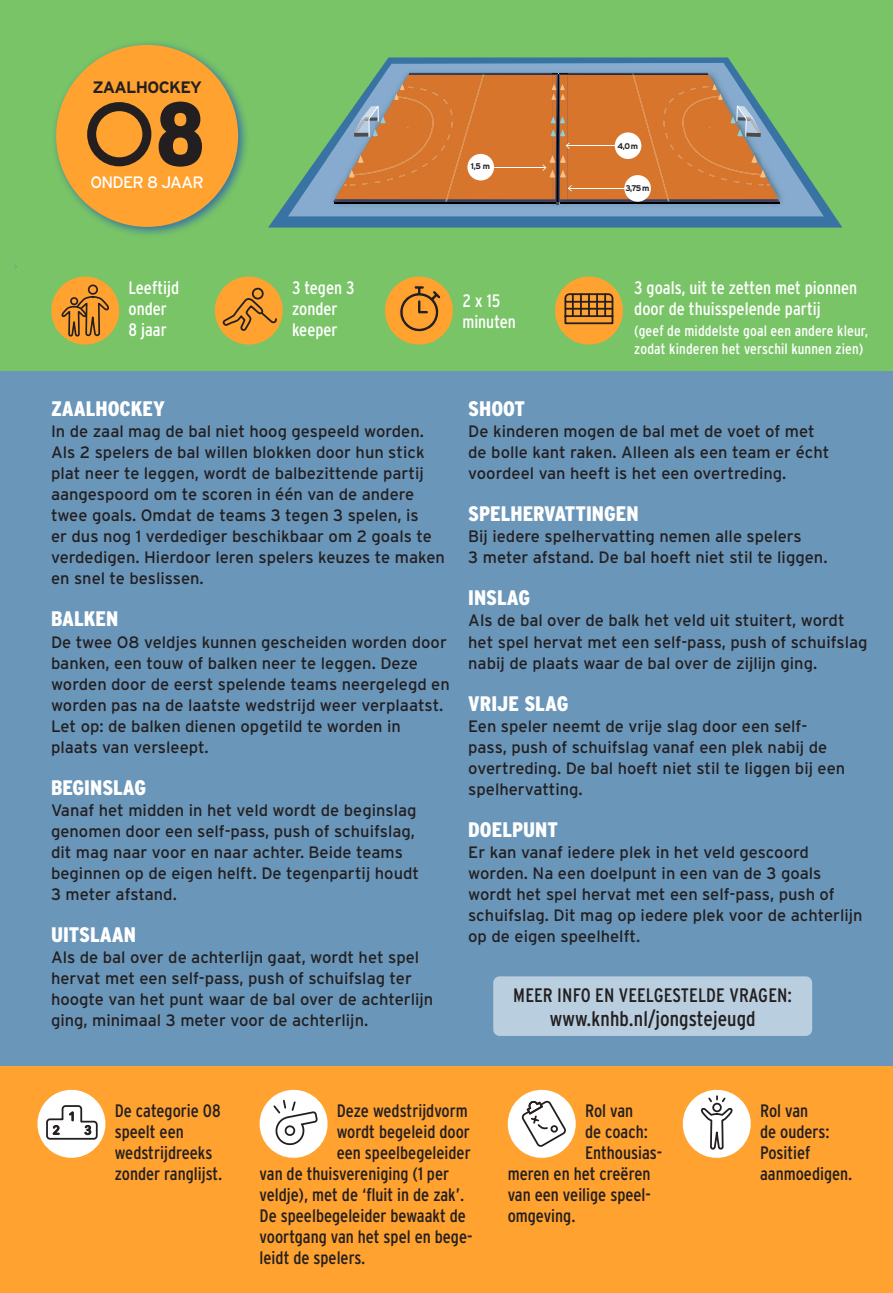
<style>
.page{position:relative;width:893px;height:1293px;background:#fff}
.page>*{position:absolute;margin:0;border:0;box-sizing:border-box;transform-origin:0 0}
.t1{font:900 condensed 21px "Interstate";color:#fff}
.t2{font:condensed 21px "Interstate";letter-spacing:.005em;color:#231f20}
.t3{font:condensed 19.5px "Interstate";letter-spacing:.005em;color:#231f20}
.t4{font:condensed 18px/21px "Interstate";color:#231f20}
.t5{font:condensed 18px/21px "Interstate";color:#fff}
.t6{font:16.5px/21px "Interstate";color:#231f20}
.t7{font:16.5px "Interstate";letter-spacing:-.04em;color:#fff}
.t8{font:700 16.5px "Interstate";letter-spacing:-.04em;color:#231f20}
.t9{font:condensed 15px/18px "Interstate";letter-spacing:.01em;color:#fff}
.t10{font:700 8.25px "Interstate";color:#231f20}
</style>
<div class="page">
<div style="left:0;top:356px;width:893px;height:710px;background:#6a96ba"></div>
<div style="left:0;top:1066px;width:893px;height:226px;background:#ffa22f"></div>
<div style="left:0;top:0;width:893px;height:370px;background:#78c466"></div>
<svg style="left:55px;top:43px;width:191px;height:191px"></svg>
<div style="left:56px;top:45px;width:182px;height:182px;background:#ffa22f;border-radius:50%"></div>
<svg style="left:159px;top:102px;width:43px;height:65px"></svg>
<div style="left:87px;top:102px;width:64px;height:64px;border:9px solid #231f20;border-radius:50%"></div>
<svg style="left:51px;top:276px;width:69px;height:69px"></svg>
<svg style="left:214px;top:276px;width:69px;height:69px"></svg>
<svg style="left:385px;top:276px;width:68px;height:69px"></svg>
<svg style="left:555px;top:276px;width:68px;height:69px"></svg>
<hr style="left:572px;top:294px;width:2px;height:22px;background:#231f20">
<hr style="left:580px;top:294px;width:2px;height:22px;background:#231f20">
<hr style="left:588px;top:294px;width:2px;height:22px;background:#231f20">
<hr style="left:596px;top:294px;width:2px;height:22px;background:#231f20">
<hr style="left:604px;top:294px;width:2px;height:22px;background:#231f20">
<hr style="left:566px;top:301px;width:46px;height:1px;background:#231f20">
<hr style="left:566px;top:308px;width:46px;height:1px;background:#231f20">
<svg style="left:37px;top:1089px;width:69px;height:69px"></svg>
<svg style="left:259px;top:1089px;width:69px;height:69px"></svg>
<svg style="left:682px;top:1089px;width:69px;height:69px"></svg>
<svg style="left:507px;top:1089px;width:69px;height:69px"></svg>
<div style="left:493px;top:976px;width:319px;height:59px;background:#b9cedf;border-radius:6px"></div>
<svg style="left:268px;top:57px;width:574px;height:170px"></svg>
<svg style="left:288px;top:63px;width:536px;height:153px"></svg>
<img style="left:375px;top:67px;width:29px;height:6px">
<img style="left:404px;top:67px;width:328px;height:6px">
<img style="left:337px;top:204px;width:9px;height:6px">
<img style="left:327px;top:145px;width:10px;height:65px">
<img style="left:346px;top:204px;width:424px;height:6px">
<img style="left:770px;top:135px;width:10px;height:75px">
<img style="left:780px;top:149px;width:9px;height:61px">
<img style="left:552px;top:67px;width:15px;height:143px">
<svg style="left:334px;top:73px;width:445px;height:131px"></svg>
<div style="left:467px;top:154px;width:27px;height:26px;background:#fff;border-radius:50%"></div>
<div style="left:624px;top:175px;width:27px;height:27px;background:#fff;border-radius:50%"></div>
<div style="left:615px;top:132px;width:26px;height:27px;background:#fff;border-radius:50%"></div>
<p class="t8" style="left:92px;top:77px;width:111px">ZAALHOCKEY</p>
<p class="t7" style="left:90px;top:172px;width:115px">ONDER 8 JAAR</p>
<p class="t10" style="left:471px;top:161px;width:21px">1,5 m</p>
<p class="t10" style="left:617px;top:141px;width:22px">4,0 m</p>
<p class="t10" style="left:625px;top:183px;width:25px">3,75 m</p>
<p class="t5" style="left:129px;top:277px;width:52px">Leeftijd</p>
<p class="t5" style="left:129px;top:298px;width:40px">onder</p>
<p class="t5" style="left:129px;top:319px;width:40px">8 jaar</p>
<p class="t5" style="left:292px;top:277px;width:64px">3 tegen 3</p>
<p class="t5" style="left:292px;top:298px;width:47px">zonder</p>
<p class="t5" style="left:292px;top:319px;width:47px">keeper</p>
<p class="t5" style="left:462px;top:290px;width:39px">2 x 15</p>
<p class="t5" style="left:462px;top:311px;width:55px">minuten</p>
<p class="t5" style="left:634px;top:277px;width:224px">3 goals, uit te zetten met pionnen door de thuisspelende partij</p>
<p class="t9" style="left:634px;top:322px;width:236px">(geef de middelste goal een andere kleur, zodat kinderen het verschil kunnen zien)</p>
<p class="t1" style="left:51px;top:396px;width:115px">ZAALHOCKEY</p>
<p class="t6" style="left:51px;top:421px;width:395px">In de zaal mag de bal niet hoog gespeeld worden.<br>Als 2 spelers de bal willen blokken door hun stick plat neer te leggen, wordt de balbezittende partij aangespoord om te scoren in één van de andere twee goals. Omdat de teams 3 tegen 3 spelen, is<br>er dus nog 1 verdediger beschikbaar om 2 goals te verdedigen. Hierdoor leren spelers keuzes te maken en snel te beslissen.</p>
<p class="t1" style="left:51px;top:606px;width:69px">BALKEN</p>
<p class="t6" style="left:51px;top:631px;width:400px">De twee O8 veldjes kunnen gescheiden worden door banken, een touw of balken neer te leggen. Deze worden door de eerst spelende teams neergelegd en worden pas na de laatste wedstrijd weer verplaatst.<br>Let op: de balken dienen opgetild te worden in plaats van versleept.</p>
<p class="t1" style="left:51px;top:774px;width:97px">BEGINSLAG</p>
<p class="t6" style="left:51px;top:799px;width:370px">Vanaf het midden in het veld wordt de beginslag genomen door een self-pass, push of schuifslag, dit mag naar voor en naar achter. Beide teams beginnen op de eigen helft. De tegenpartij houdt 3 meter afstand.</p>
<p class="t1" style="left:51px;top:921px;width:86px">UITSLAAN</p>
<p class="t6" style="left:51px;top:946px;width:384px">Als de bal over de achterlijn gaat, wordt het spel hervat met een self-pass, push of schuifslag ter hoogte van het punt waar de bal over de achterlijn ging, minimaal 3 meter voor de achterlijn.</p>
<p class="t1" style="left:468px;top:396px;width:58px">SHOOT</p>
<p class="t6" style="left:468px;top:421px;width:363px">De kinderen mogen de bal met de voet of met de bolle kant raken. Alleen als een team er écht voordeel van heeft is het een overtreding.</p>
<p class="t1" style="left:468px;top:501px;width:172px">SPELHERVATTINGEN</p>
<p class="t6" style="left:468px;top:526px;width:361px">Bij iedere spelhervatting nemen alle spelers<br>3 meter afstand. De bal hoeft niet stil te liggen.</p>
<p class="t1" style="left:468px;top:585px;width:63px">INSLAG</p>
<p class="t6" style="left:468px;top:610px;width:401px">Als de bal over de balk het veld uit stuitert, wordt het spel hervat met een self-pass, push of schuifslag nabij de plaats waar de bal over de zijlijn ging.</p>
<p class="t1" style="left:468px;top:690px;width:102px">VRIJE SLAG</p>
<p class="t6" style="left:468px;top:715px;width:378px">Een speler neemt de vrije slag door een self&shy;pass, push of schuifslag vanaf een plek nabij de overtreding. De bal hoeft niet stil te liggen bij een spelhervatting.</p>
<p class="t1" style="left:468px;top:816px;width:91px">DOELPUNT</p>
<p class="t6" style="left:468px;top:841px;width:396px">Er kan vanaf iedere plek in het veld gescoord worden. Na een doelpunt in een van de 3 goals wordt het spel hervat met een self-pass, push of schuifslag. Dit mag op iedere plek voor de achterlijn op de eigen speelhelft.</p>
<p class="t3" style="left:513px;top:982px;width:280px">MEER INFO EN VEELGESTELDE VRAGEN:</p>
<p class="t2" style="left:550px;top:1005px;width:207px">www.knhb.nl/jongstejeugd</p>
<p class="t4" style="left:115px;top:1100px;width:109px">De categorie O8 speelt een wedstrijdreeks zonder ranglijst.</p>
<p class="t4" style="left:337px;top:1100px;width:133px">Deze wedstrijdvorm</p>
<p class="t4" style="left:337px;top:1121px;width:135px">wordt begeleid door</p>
<p class="t4" style="left:337px;top:1142px;width:135px">een speelbegeleider</p>
<p class="t4" style="left:260px;top:1163px;width:191px">van de thuisvereniging (1 per</p>
<p class="t4" style="left:260px;top:1184px;width:206px">veldje), met de ‘fluit in de zak’.</p>
<p class="t4" style="left:260px;top:1205px;width:208px">De speelbegeleider bewaakt de</p>
<p class="t4" style="left:260px;top:1226px;width:214px">voortgang van het spel en bege-</p>
<p class="t4" style="left:260px;top:1247px;width:107px">leidt de spelers.</p>
<p class="t4" style="left:585px;top:1100px;width:50px">Rol van</p>
<p class="t4" style="left:585px;top:1121px;width:64px">de coach:</p>
<p class="t4" style="left:508px;top:1142px;width:156px;text-indent:77px">Enthousias&shy;meren en het creëren van een veilige speel&shy;omgeving.</p>
<p class="t4" style="left:760px;top:1100px;width:50px">Rol van</p>
<p class="t4" style="left:760px;top:1121px;width:71px">de ouders:<br>Positief</p>
<p class="t4" style="left:760px;top:1163px;width:94px">aanmoedigen.</p>
</div>
